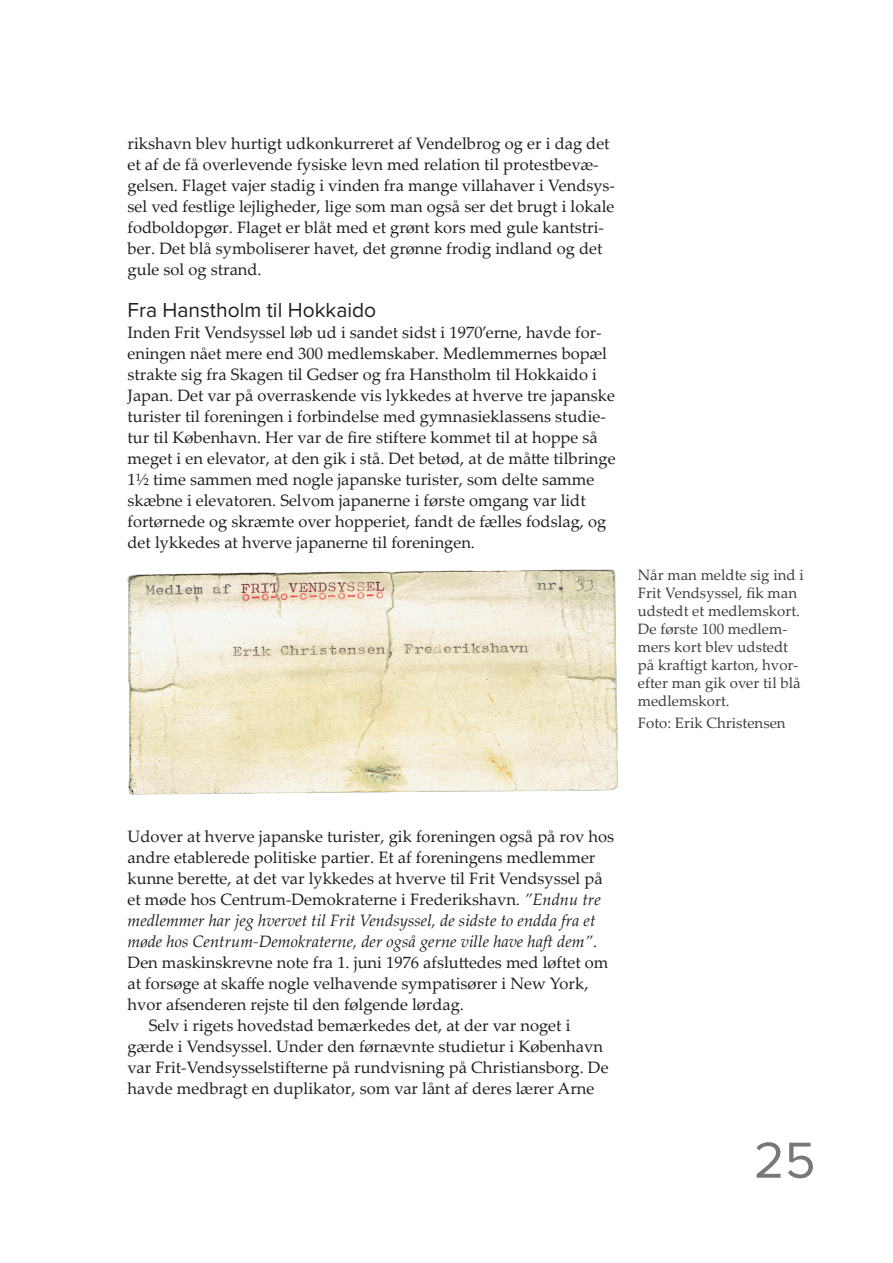
<style>
.page{position:relative;width:893px;height:1263px;background:#fff}
.page>*{position:absolute;margin:0;border:0;box-sizing:border-box;transform-origin:0 0}
.t1{font:52.5px "Proxima Nova";color:#76787b}
.Rubrik{font:21px "Proxima Nova";color:#231f20}
.Normal_0{font:16.5px/21px "Palatino Linotype";color:#231f20}
.Billedtekst{font:15px/18px "Palatino Linotype";color:#3e3e3f}
.s1{font-style:italic}
</style>
<div class="page">
<img style="left:127px;top:569px;width:491px;height:226px">
<p class="Normal_0" style="left:128px;top:132px;width:489px">rikshavn blev hurtigt udkonkurreret af Vendelbrog og er i dag det et af de få overlevende fysiske levn med relation til protestbevæ&shy;gelsen. Flaget vajer stadig i vinden fra mange villahaver i Vendsys&shy;sel ved festlige lejligheder, lige som man også ser det brugt i lokale fodboldopgør. Flaget er blåt med et grønt kors med gule kantstri&shy;ber. Det blå symboliserer havet, det grønne frodig indland og det gule sol og strand.</p>
<p class="Rubrik" style="left:128px;top:294px;width:250px">Fra Hanstholm til Hokkaido</p>
<p class="Normal_0" style="left:128px;top:321px;width:490px">Inden Frit Vendsyssel løb ud i sandet sidst i 1970’erne, havde for&shy;eningen nået mere end 300 medlemskaber. Medlemmernes bopæl strakte sig fra Skagen til Gedser og fra Hanstholm til Hokkaido i Japan. Det var på overraskende vis lykkedes at hverve tre japanske turister til foreningen i forbindelse med gymnasieklassens studie&shy;tur til København. Her var de fire stiftere kommet til at hoppe så meget i en elevator, at den gik i stå. Det betød, at de måtte tilbringe 1½ time sammen med nogle japanske turister, som delte samme skæbne i elevatoren. Selvom japanerne i første omgang var lidt fortørnede og skræmte over hopperiet, fandt de fælles fodslag, og det lykkedes at hverve japanerne til foreningen.</p>
<p class="Billedtekst" style="left:638px;top:565px;width:167px">Når man meldte sig ind i<br>Frit Vendsyssel, fik man udstedt et medlemskort.<br>De første 100 medlem&shy;mers kort blev udstedt på kraftigt karton, hvor&shy;efter man gik over til blå medlemskort.</p>
<p class="Billedtekst" style="left:638px;top:713px;width:149px">Foto: Erik Christensen</p>
<p class="Normal_0" style="left:128px;top:825px;width:488px">Udover at hverve japanske turister, gik foreningen også på rov hos andre etablerede politiske partier. Et af foreningens medlemmer kunne berette, at det var lykkedes at hverve til Frit Vendsyssel på et møde hos Centrum-Demokraterne i Frederikshavn. <span class="s1">”Endnu tre medlemmer har jeg hvervet til Frit Vendsyssel, de sidste to endda fra et møde hos Centrum-Demokraterne, der også gerne ville have haft dem”</span>.<br>Den maskinskrevne note fra 1. juni 1976 afsluttedes med løftet om at forsøge at skaffe nogle velhavende sympatisører i New York, hvor afsenderen rejste til den følgende lørdag.</p>
<p class="Normal_0" style="left:128px;top:1014px;width:483px;text-indent:21px">Selv i rigets hovedstad bemærkedes det, at der var noget i gærde i Vendsyssel. Under den førnævnte studietur i København var Frit-Vendsysselstifterne på rundvisning på Christiansborg. De havde medbragt en duplikator, som var lånt af deres lærer Arne</p>
<h1 class="t1" style="left:754px;top:1121px;width:63px">25</h1>
</div>
